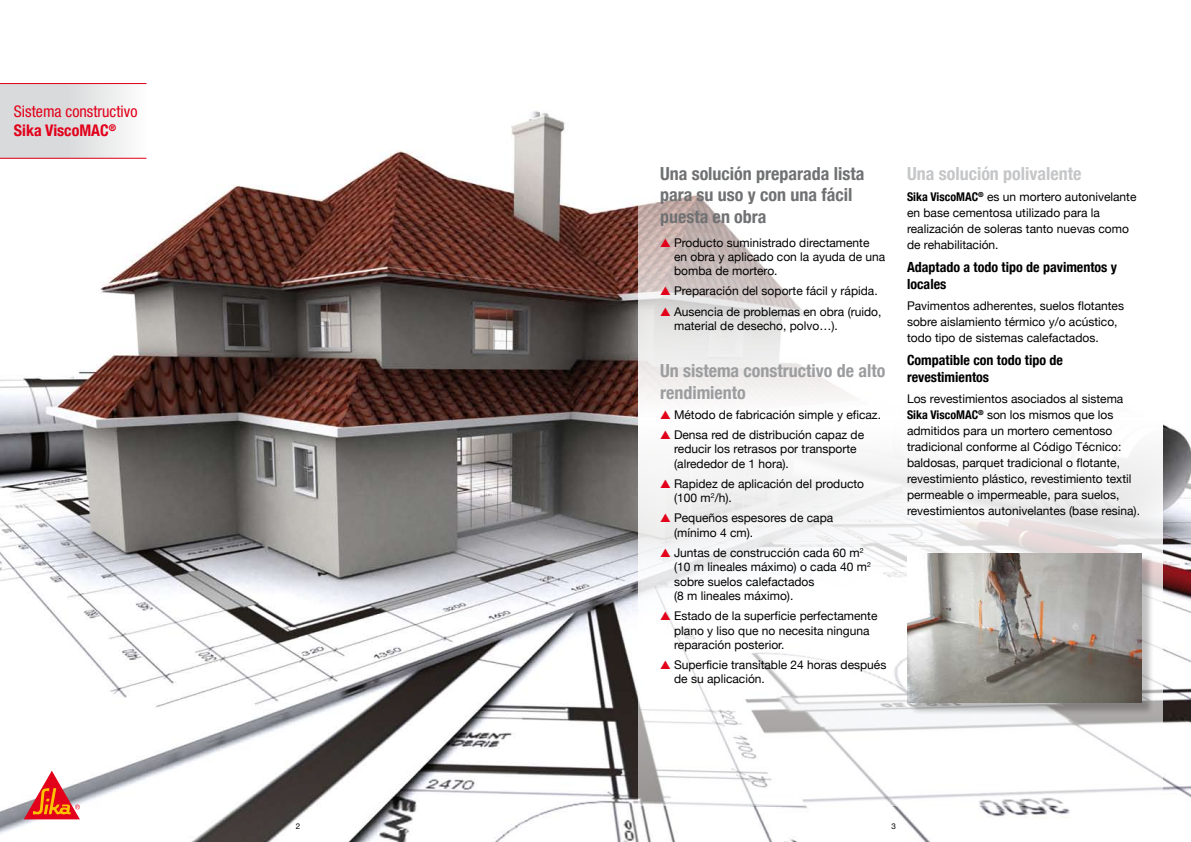
<style>
.page{position:relative;width:1191px;height:842px;background:#fff}
.page>*{position:absolute;margin:0;border:0;box-sizing:border-box;transform-origin:0 0}
.t1{font:700 condensed 18px/21.6px "Helvetica Neue";color:#707173}
.t2{font:700 condensed 18px/21.6px "Helvetica Neue";color:#9c9d9f}
.t3{font:700 condensed 18px "Helvetica Neue";color:#c5c6c8}
.t4{font:condensed 16px "Helvetica Neue LT Pro";color:#e2001a}
.t5{font:700 condensed 16px "Helvetica Neue";color:#e2001a}
.t6{font:700 condensed 14px/16.8px "Helvetica Neue";color:#000}
.t7{font:12px/14.4px "Helvetica Neue";color:#000}
.t8{font:8px "Helvetica Neue";color:#000}
.s1{color:#e2001a}
.s2{font-weight:700;font-stretch:condensed}
</style>
<div class="page">
<img style="left:0;top:111px;width:1191px;height:731px">
<svg style="left:638px;top:111px;width:524px;height:695px"></svg>
<svg style="left:24px;top:771px;width:56px;height:48px"></svg>
<div style="left:0;top:83px;width:147px;height:76px;background:linear-gradient(to right,#d0d0d1,#f6f4f5)"></div>
<hr style="left:0;top:158px;width:146px;height:1px;background:#e2001a">
<hr style="left:0;top:83px;width:146px;height:1px;background:#e2001a">
<div style="left:909px;top:555px;width:249px;height:164px;background:#000;opacity:.25"></div>
<img style="left:907px;top:553px;width:234px;height:150px">
<h2 class="t4" style="left:14px;top:102px;width:125px">Sistema constructivo</h2>
<h2 class="t5" style="left:14px;top:121px;width:104px">Sika ViscoMAC<sup>®</sup></h2>
<h1 class="t1" style="left:660px;top:162px;width:206px">Una solución preparada lista para su uso y con una fácil puesta en obra</h1>
<p class="t7" style="left:674px;top:235px;width:213px;text-indent:-14px"><span class="s1">▲</span> Producto suministrado directamente en obra y aplicado con la ayuda de una bomba de mortero.</p>
<p class="t7" style="left:660px;top:284px;width:219px"><span class="s1">▲</span> Preparación del soporte fácil y rápida.</p>
<p class="t7" style="left:674px;top:304px;width:209px;text-indent:-14px"><span class="s1">▲</span> Ausencia de problemas en obra (ruido, material de desecho, polvo…).</p>
<h1 class="t2" style="left:660px;top:360px;width:227px">Un sistema constructivo de alto rendimiento</h1>
<p class="t7" style="left:660px;top:407px;width:222px"><span class="s1">▲</span> Método de fabricación simple y eficaz.</p>
<p class="t7" style="left:674px;top:427px;width:191px;text-indent:-14px"><span class="s1">▲</span> Densa red de distribución capaz de reducir los retrasos por transporte (alrededor de 1 hora).</p>
<p class="t7" style="left:674px;top:476px;width:191px;text-indent:-14px"><span class="s1">▲</span> Rapidez de aplicación del producto (100 m<sup>2</sup>/h).</p>
<p class="t7" style="left:674px;top:511px;width:161px;text-indent:-14px"><span class="s1">▲</span> Pequeños espesores de capa (mínimo 4 cm).</p>
<p class="t7" style="left:674px;top:545px;width:198px;text-indent:-14px"><span class="s1">▲</span> Juntas de construcción cada 60 m<sup>2 </sup>(10 m lineales máximo) o cada 40 m<sup>2 </sup>sobre suelos calefactados<br>(8 m lineales máximo).</p>
<p class="t7" style="left:674px;top:608px;width:205px;text-indent:-14px"><span class="s1">▲</span> Estado de la superficie perfectamente plano y liso que no necesita ninguna reparación posterior.</p>
<p class="t7" style="left:674px;top:657px;width:214px;text-indent:-14px"><span class="s1">▲</span> Superficie transitable 24 horas después de su aplicación.</p>
<h1 class="t3" style="left:907px;top:162px;width:176px">Una solución polivalente</h1>
<p class="t7" style="left:907px;top:189px;width:231px;line-height:16px"><span class="s2">Sika ViscoMAC</span><sup>®</sup> es un mortero autonivelante en base cementosa utilizado para la realización de soleras tanto nuevas como de rehabilitación.</p>
<p class="t6" style="left:907px;top:258px;width:212px">Adaptado a todo tipo de pavimentos y locales</p>
<p class="t7" style="left:907px;top:298px;width:218px;line-height:16px">Pavimentos adherentes, suelos flotantes sobre aislamiento térmico y/o acústico, todo tipo de sistemas calefactados.</p>
<p class="t6" style="left:907px;top:351px;width:157px">Compatible con todo tipo de revestimientos</p>
<p class="t7" style="left:907px;top:391px;width:234px;line-height:16px">Los revestimientos asociados al sistema <span class="s2">Sika ViscoMAC</span><sup>®</sup> son los mismos que los admitidos para un mortero cementoso tradicional conforme al Código Técnico: baldosas, parquet tradicional o flotante, revestimiento plástico, revestimiento textil permeable o impermeable, para suelos, revestimientos autonivelantes (base resina).</p>
<p class="t8" style="left:296px;top:821px;width:6px">2</p>
<p class="t8" style="left:891px;top:821px;width:6px">3</p>
</div>
